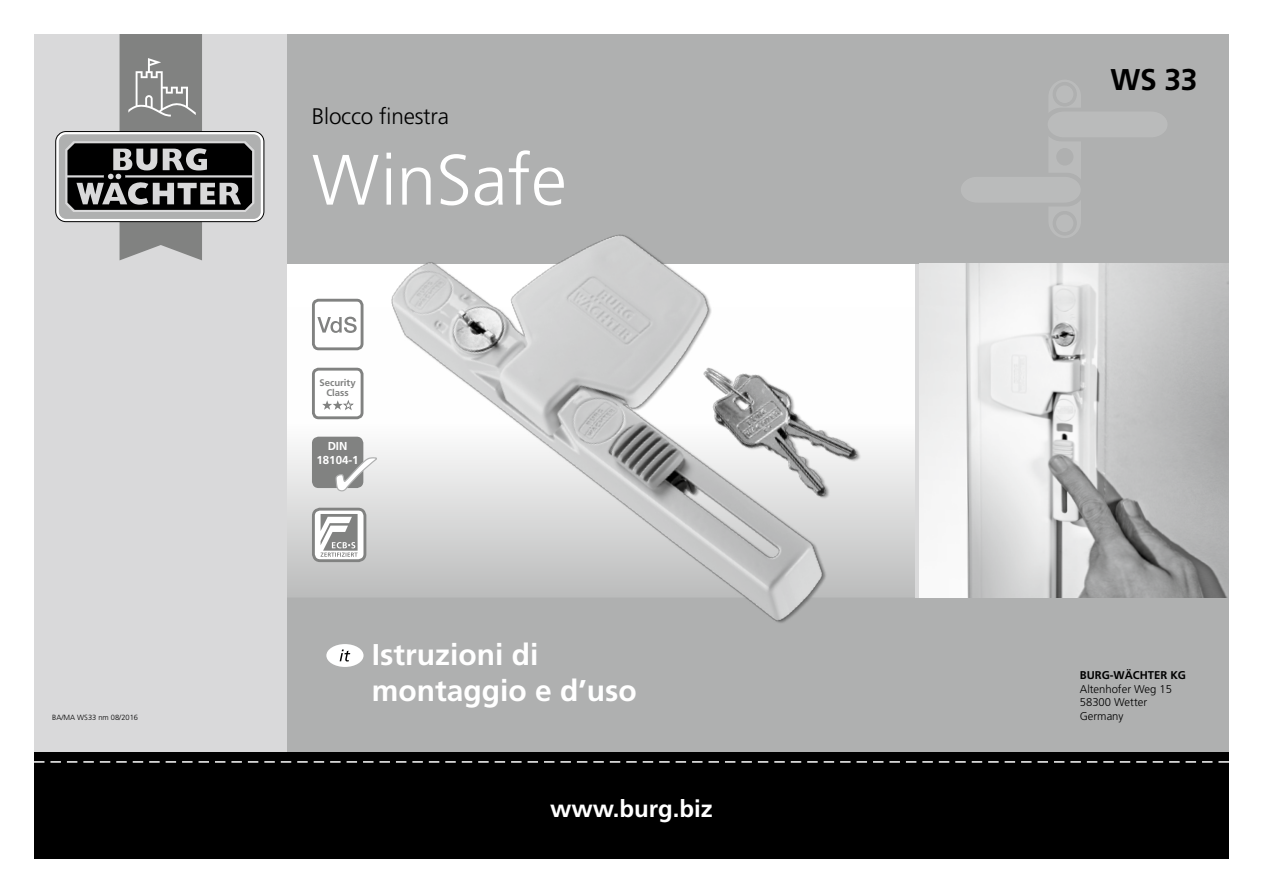
<style>
.page{position:relative;width:1263px;height:893px;background:#fff}
.page>*{position:absolute;margin:0;border:0;box-sizing:border-box;transform-origin:0 0}
.t1{font:300 71.25px "Frutiger";color:#fff}
.t2{font:700 30px/36px "Frutiger";color:#fff}
.t3{font:700 30px "Frutiger";color:#000}
.t4{font:700 24px "Frutiger";color:#fff}
.t5{font:300 22.5px "Frutiger";letter-spacing:-.01em;color:#000}
.t6{font:700 11.55px/13.8px "Frutiger";color:#fff;text-align:center}
.t7{font:300 11.25px/13.5px "Frutiger";color:#000}
.t8{font:700 11.25px "Frutiger";color:#000}
.t9{font:700 9.6px/10.5px "Frutiger";color:#818281;text-align:center}
.t10{font:300 7.5px "Frutiger";color:#000}
</style>
<div class="page">
<div style="left:34px;top:34px;width:1195px;height:825px;background:#d9d9da"></div>
<div style="left:287px;top:308px;width:628px;height:290px;background:linear-gradient(to bottom,#fff,#c5c6c6)"></div>
<div style="left:313px;top:509px;width:52px;height:52px;background:#fff;border-radius:7px"></div>
<div style="left:312px;top:508px;width:54px;height:54px;border:3px solid #818281;border-radius:7px"></div>
<svg style="left:321px;top:514px;width:25px;height:43px"></svg>
<div style="left:312px;top:437px;width:51px;height:51px;background:#818281;border-radius:7px"></div>
<svg style="left:335px;top:474px;width:11px;height:18px"></svg>
<div style="left:312px;top:299px;width:51px;height:51px;background:#fff;border-radius:7px"></div>
<div style="left:312px;top:299px;width:51px;height:51px;border:3px solid #818281;border-radius:5px"></div>
<svg style="left:317px;top:317px;width:29px;height:16px"></svg>
<div style="left:312px;top:368px;width:51px;height:51px;background:#fff;border-radius:7px"></div>
<div style="left:312px;top:368px;width:51px;height:51px;border:3px solid #818281;border-radius:5px"></div>
<svg style="left:322px;top:400px;width:24px;height:10px"></svg>
<div style="left:287px;top:34px;width:942px;height:230px;background:#afb0b0"></div>
<div style="left:287px;top:598px;width:942px;height:154px;background:#afb0b0"></div>
<div style="left:34px;top:753px;width:1195px;height:106px;background:#000"></div>
<svg style="left:34px;top:761px;width:1195px;height:2px"></svg>
<div style="left:59px;top:134px;width:202px;height:85px;background:#afb0b0;border-radius:7px"></div>
<svg style="left:65px;top:34px;width:189px;height:226px"></svg>
<div style="left:326px;top:644px;width:38px;height:23px;background:#fff;border-radius:50%"></div>
<svg style="left:340px;top:649px;width:10px;height:12px"></svg>
<svg style="left:961px;top:80px;width:206px;height:158px"></svg>
<img style="left:346px;top:234px;width:551px;height:389px">
<img style="left:920px;top:264px;width:309px;height:333px">
<p class="t10" style="left:52px;top:713px;width:87px">BA/MA WS33 nm 08/2016</p>
<h3 class="t5" style="left:312px;top:103px;width:139px">Blocco finestra</h3>
<h1 class="t1" style="left:312px;top:140px;width:256px">WinSafe</h1>
<p class="t9" style="left:319px;top:377px;width:38px">Security<br>Class</p>
<p class="t6" style="left:316px;top:439px;width:44px">DIN<br>18104-1</p>
<h2 class="t2" style="left:372px;top:637px;width:267px">Istruzioni di montaggio e d’uso</h2>
<h3 class="t4" style="left:550px;top:795px;width:164px">www.burg.biz</h3>
<h2 class="t3" style="left:1110px;top:62px;width:89px">WS 33</h2>
<p class="t8" style="left:1080px;top:669px;width:108px">BURG-WÄCHTER KG</p>
<p class="t7" style="left:1080px;top:682px;width:94px">Altenhofer Weg 15<br>58300 Wetter<br>Germany</p>
</div>
